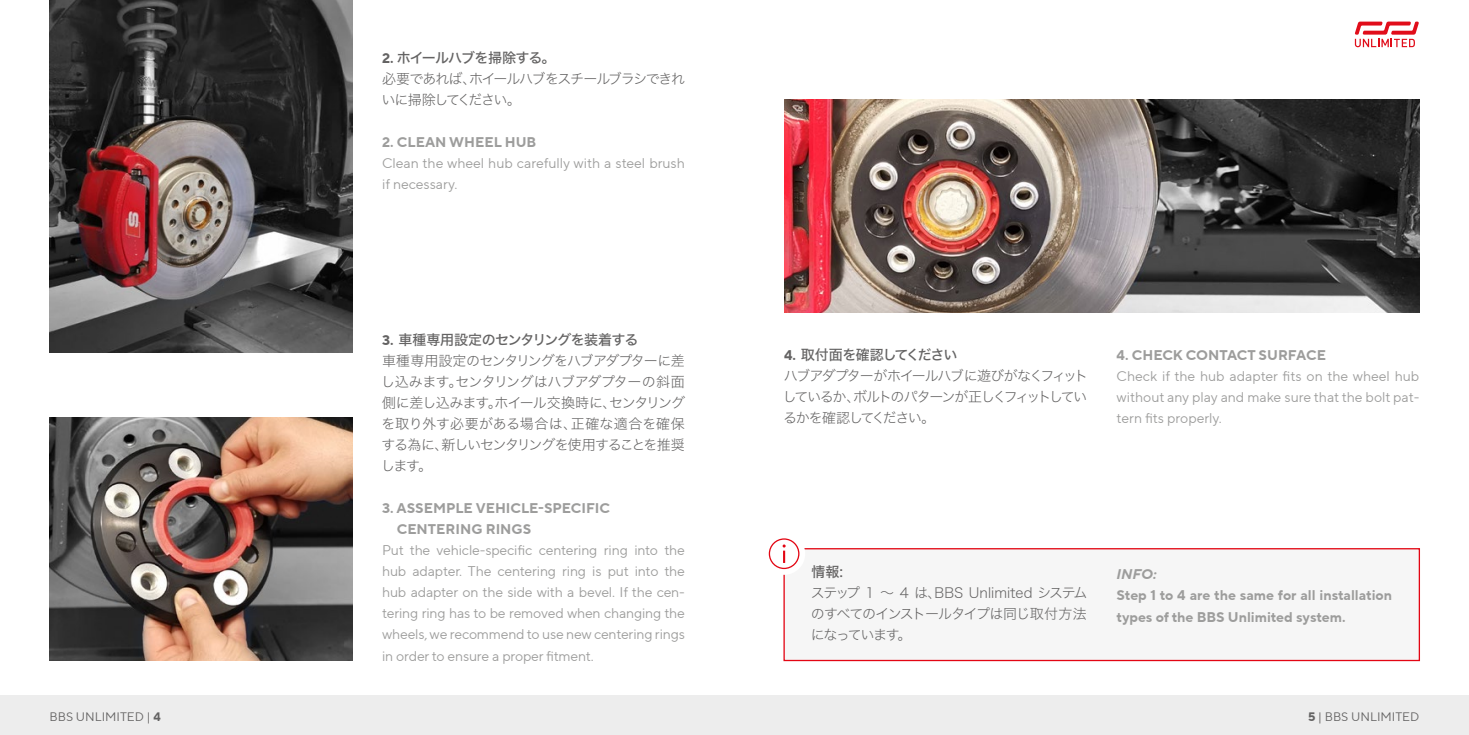
<style>
.page{position:relative;width:1469px;height:735px;background:#fff}
.page>*{position:absolute;margin:0;border:0;box-sizing:border-box;transform-origin:0 0}
.t1{font:14px/21px "TT Norms Pro";color:#9d9d9c;text-align:justify}
.t2{font:14px/21px "Hiragino Sans W2";letter-spacing:-.08em;color:#646363;text-align:justify}
.t3{font:700 14px/21px "TT Norms Pro";color:#9d9d9c}
.t4{font:14px "Hiragino Sans W5";letter-spacing:-.045em;color:#646363}
.t5{font:14px "Hiragino Sans W5";letter-spacing:-.07em;color:#646363}
.t6{font:italic 700 14px "TT Norms Pro";color:#9d9d9c}
.t7{font:12.25px "TT Norms Pro";color:#646363}
.s1{font-family:"TT Norms Pro";font-weight:700}
.s2{font-weight:700}
</style>
<div class="page">
<img style="left:50px;top:417px;width:302px;height:243px">
<img style="left:784px;top:99px;width:635px;height:214px">
<div style="left:0;top:694px;width:1468px;height:40px;background:#ededed"></div>
<div style="left:783px;top:547px;width:636px;height:113px;background:#f6f6f6;border:1px solid #e30613"></div>
<div style="left:763px;top:532px;width:42px;height:42px;background:#fff;border-radius:50%"></div>
<svg style="left:768px;top:538px;width:31px;height:30px"></svg>
<svg style="left:1354px;top:22px;width:64px;height:25px"></svg>
<img style="left:50px;top:0;width:302px;height:352px">
<p class="t4" style="left:382px;top:45px;width:175px"><span class="s1">2.</span> ホイールハブを掃除する。</p>
<p class="t2" style="left:381px;top:67px;width:305px">必要であれば、ホイールハブをスチールブラシできれいに掃除してください。</p>
<p class="t3" style="left:382px;top:132px;width:156px">2. CLEAN WHEEL HUB</p>
<p class="t1" style="left:382px;top:152px;width:304px">Clean the wheel hub carefully with a steel brush if necessary.</p>
<p class="t4" style="left:382px;top:327px;width:258px"><span class="s1">3.</span> 車種専用設定のセンタリングを装着する</p>
<p class="t2" style="left:381px;top:349px;width:305px">車種専用設定のセンタリングをハブアダプターに差し込みます。センタリングはハブアダプターの斜面側に差し込みます。ホイール交換時に、センタリングを取り外す必要がある場合は、正確な適合を確保する為に、新しいセンタリングを使用することを推奨します。</p>
<p class="t3" style="left:397px;top:497px;width:215px;text-indent:-15px">3. ASSEMPLE VEHICLE-SPECIFIC<br>CENTERING RINGS</p>
<p class="t1" style="left:382px;top:539px;width:304px">Put the vehicle-specific centering ring into the hub adapter. The centering ring is put into the hub adapter on the side with a bevel. If the cen&shy;tering ring has to be removed when changing the wheels, we recommend to use new centering rings in order to ensure a proper fitment.</p>
<p class="t5" style="left:784px;top:341px;width:175px"><span class="s1">4.</span> 取付面を確認してください</p>
<p class="t2" style="left:783px;top:363px;width:307px">ハブアダプターがホイールハブに遊びがなくフィットしているか、ボルトのパターンが正しくフィットしているかを確認してください。</p>
<p class="t3" style="left:1116px;top:344px;width:211px">4. CHECK CONTACT SURFACE</p>
<p class="t1" style="left:1116px;top:365px;width:304px">Check if the hub adapter fits on the wheel hub without any play and make sure that the bolt pat&shy;tern fits properly.</p>
<p class="t4" style="left:811px;top:559px;width:33px">情報:</p>
<p class="t2" style="left:810px;top:581px;width:278px">ステップ 1 ～ 4 は、BBS Unlimited システムのすべてのインストールタイプは同じ取付方法になっています。</p>
<p class="t6" style="left:1116px;top:564px;width:42px">INFO:</p>
<p class="t3" style="left:1116px;top:584px;width:277px">Step 1 to 4 are the same for all installation types of the BBS Unlimited system.</p>
<p class="t7" style="left:50px;top:707px;width:113px">BBS UNLIMITED | <span class="s2">4</span></p>
<p class="t7" style="left:1308px;top:707px;width:113px"><span class="s2">5</span> | BBS UNLIMITED</p>
</div>
